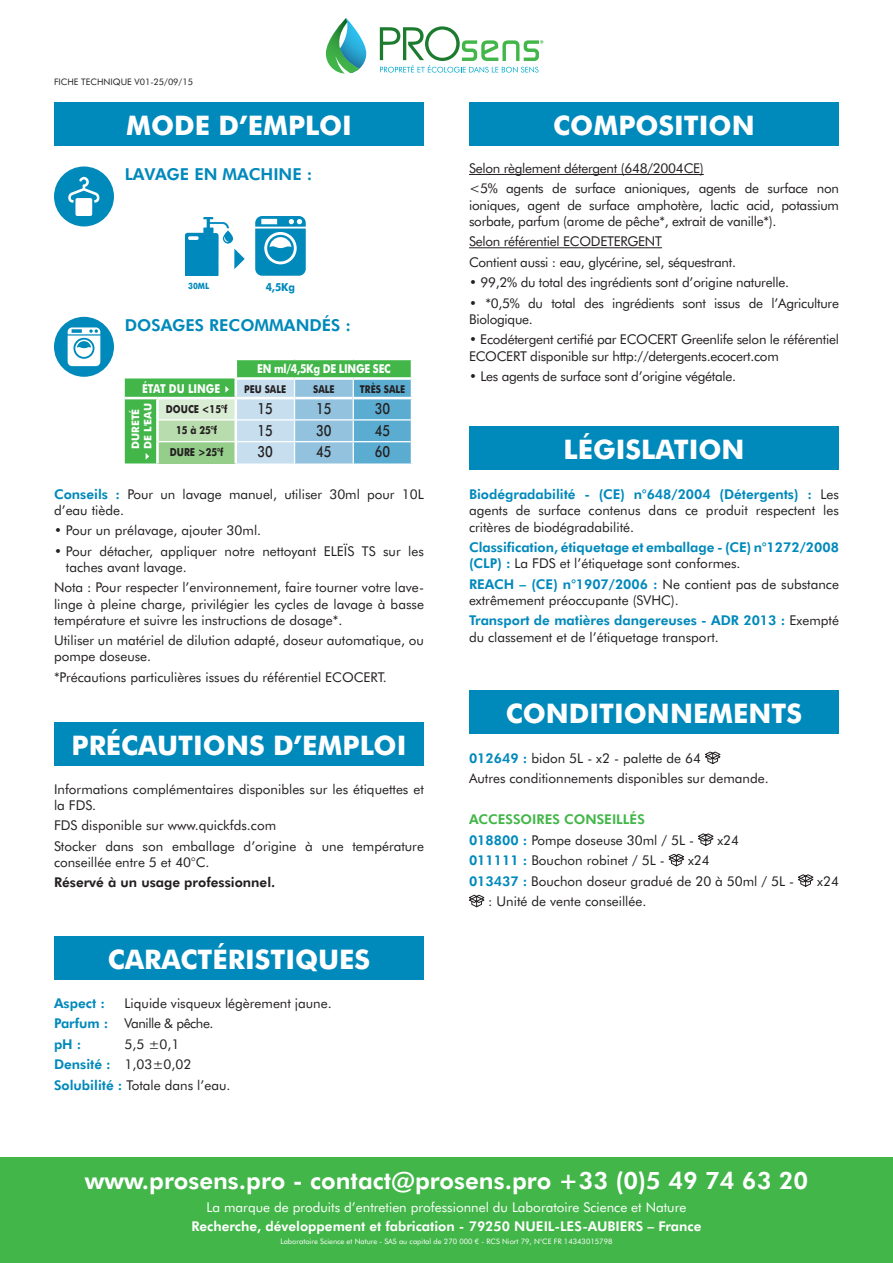
<style>
.page{position:relative;width:893px;height:1263px;background:#fff}
.page>*{position:absolute;margin:0;border:0;box-sizing:border-box;transform-origin:0 0}
.t1{font:700 27px "Futura BT";color:#fff}
.t2{font:800 24px "Futura BT";color:#fff}
.t3{font:800 16.5px "Futura BT";color:#0089bb}
.t4{font:500 15.45px "Futura BT";color:#231f20;scale:.83 1}
.t5{font:13.5px/16.2px "Futura BT";color:#231f20}
.t6{font:13.5px/16.2px "Futura BT";letter-spacing:-.02em;color:#231f20}
.t7{font:800 13.5px/16.2px "Futura BT";color:#0089bb}
.t8{font:13.5px "Futura BT";color:#fff}
.t9{font:800 13.5px "Futura BT";color:#fff}
.t10{font:800 13.5px "Futura BT";color:#231f20}
.t11{font:13.5px "Futura BT";letter-spacing:-.03em;color:#231f20}
.t12{font:800 13.5px "Futura BT";color:#42b649}
.t13{font:700 12.3px "Futura BT";letter-spacing:-.025em;color:#fff;scale:.83 1}
.t14{font:700 12.3px "Futura BT";color:#fff;scale:.83 1}
.t15{font:700 11.1px "Futura BT";color:#231f20;scale:.83 1}
.t16{font:700 11.1px "Futura BT";color:#0089bb;scale:.9 1}
.t17{font:700 10.8px "Futura BT";color:#231f20;scale:.83 1}
.t18{font:700 10.35px "Futura BT";color:#fff}
.t19{font:9px "Futura BT";color:#231f20}
.t20{font:700 8.7px "Futura BT";color:#0089bb;scale:.9 1}
.t21{font:7.5px "Futura BT";color:#fff}
.s1{font-weight:800;color:#0089bb}
.s2{font-weight:400;color:#231f20}
</style>
<div class="page">
<svg style="left:380px;top:26px;width:163px;height:47px"></svg>
<svg style="left:326px;top:18px;width:40px;height:56px"></svg>
<div style="left:0;top:1157px;width:893px;height:106px;background:#42b649"></div>
<div style="left:54px;top:102px;width:370px;height:44px;background:#0089bb"></div>
<div style="left:54px;top:722px;width:370px;height:44px;background:#0089bb"></div>
<div style="left:54px;top:936px;width:370px;height:44px;background:#0089bb"></div>
<hr style="left:469px;top:174px;width:235px;height:1px;background:#231f20">
<hr style="left:469px;top:247px;width:193px;height:1px;background:#231f20">
<div style="left:469px;top:102px;width:370px;height:44px;background:#0089bb"></div>
<div style="left:469px;top:426px;width:370px;height:44px;background:#0089bb"></div>
<svg style="left:705px;top:751px;width:16px;height:13px"></svg>
<svg style="left:698px;top:833px;width:16px;height:13px"></svg>
<svg style="left:668px;top:853px;width:17px;height:13px"></svg>
<svg style="left:798px;top:874px;width:16px;height:13px"></svg>
<svg style="left:469px;top:894px;width:16px;height:13px"></svg>
<div style="left:469px;top:690px;width:370px;height:44px;background:#0089bb"></div>
<svg style="left:51px;top:163px;width:66px;height:67px;background:#269ac5"></svg>
<svg style="left:68px;top:177px;width:31px;height:26px"></svg>
<div style="left:75px;top:198px;width:17px;height:18px;background:#fff;border-radius:2px"></div>
<div style="left:47px;top:160px;width:74px;height:73px;border:7px solid #fff;border-radius:50%"></div>
<svg style="left:51px;top:313px;width:66px;height:67px;background:#2e9ec7"></svg>
<svg style="left:68px;top:327px;width:32px;height:39px"></svg>
<div style="left:47px;top:310px;width:74px;height:73px;border:7px solid #fff;border-radius:50%"></div>
<svg style="left:255px;top:216px;width:51px;height:60px"></svg>
<svg style="left:234px;top:249px;width:11px;height:20px"></svg>
<img style="left:185px;top:218px;width:48px;height:58px">
<svg style="left:125px;top:359px;width:287px;height:104px;background:#94cdb7"></svg>
<p class="t19" style="left:54px;top:76px;width:140px">FICHE TECHNIQUE V01-25/09/15</p>
<p class="t1" style="left:126px;top:109px;width:227px">MODE D’EMPLOI</p>
<p class="t3" style="left:125px;top:164px;width:189px">LAVAGE EN MACHINE :</p>
<p class="t20" style="left:188px;top:281px;width:25px">30ML</p>
<p class="t16" style="left:266px;top:280px;width:34px">4,5Kg</p>
<p class="t3" style="left:125px;top:315px;width:228px">DOSAGES RECOMMANDÉS :</p>
<p class="t13" style="left:257px;top:361px;width:162px">EN ml/4,5Kg DE LINGE SEC</p>
<p class="t14" style="left:142px;top:381px;width:96px">ÉTAT DU LINGE</p>
<p class="t17" style="left:244px;top:382px;width:52px">PEU SALE</p>
<p class="t17" style="left:313px;top:382px;width:27px">SALE</p>
<p class="t17" style="left:360px;top:382px;width:56px">TRÈS SALE</p>
<p class="t18" style="left:129px;top:449px;width:42px;rotate:-90deg">DURETÉ</p>
<p class="t18" style="left:142px;top:449px;width:47px;rotate:-90deg">DE L'EAU</p>
<p class="t15" style="left:166px;top:402px;width:76px">DOUCE &lt;15°f</p>
<p class="t4" style="left:257px;top:399px;width:20px">15</p>
<p class="t4" style="left:316px;top:399px;width:20px">15</p>
<p class="t4" style="left:375px;top:399px;width:20px">30</p>
<p class="t15" style="left:176px;top:424px;width:51px">15 à 25°f</p>
<p class="t4" style="left:257px;top:421px;width:20px">15</p>
<p class="t4" style="left:316px;top:421px;width:20px">30</p>
<p class="t4" style="left:375px;top:421px;width:20px">45</p>
<p class="t15" style="left:170px;top:446px;width:66px">DURE &gt;25°f</p>
<p class="t4" style="left:257px;top:443px;width:20px">30</p>
<p class="t4" style="left:316px;top:443px;width:20px">45</p>
<p class="t4" style="left:375px;top:443px;width:20px">60</p>
<p class="t5" style="left:54px;top:485px;width:371px"><span class="s1">Conseils :</span> Pour un lavage manuel, utiliser 30ml pour 10L d’eau tiède.</p>
<p class="t5" style="left:54px;top:522px;width:209px">• Pour un prélavage, ajouter 30ml.</p>
<p class="t5" style="left:66px;top:543px;width:360px;text-indent:-12px">• Pour détacher, appliquer notre nettoyant ELEÏS TS sur les taches avant lavage.</p>
<p class="t5" style="left:54px;top:579px;width:371px;text-align:justify">Nota : Pour respecter l’environnement, faire tourner votre lave&shy;linge à pleine charge, privilégier les cycles de lavage à basse température et suivre les instructions de dosage*.</p>
<p class="t5" style="left:54px;top:632px;width:371px">Utiliser un matériel de dilution adapté, doseur automatique, ou pompe doseuse.</p>
<p class="t5" style="left:54px;top:669px;width:334px">*Précautions particulières issues du référentiel ECOCERT.</p>
<p class="t1" style="left:72px;top:729px;width:336px">PRÉCAUTIONS D’EMPLOI</p>
<p class="t5" style="left:54px;top:780px;width:371px">Informations complémentaires disponibles sur les étiquettes et la FDS.</p>
<p class="t5" style="left:54px;top:817px;width:224px">FDS disponible sur www.quickfds.com</p>
<p class="t5" style="left:54px;top:838px;width:371px">Stocker dans son emballage d’origine à une température conseillée entre 5 et 40°C.</p>
<p class="t10" style="left:54px;top:874px;width:223px">Réservé à un usage professionnel.</p>
<p class="t1" style="left:108px;top:943px;width:264px">CARACTÉRISTIQUES</p>
<p class="t7" style="left:54px;top:995px;width:52px">Aspect :</p>
<p class="t5" style="left:124px;top:995px;width:209px">Liquide visqueux légèrement jaune.</p>
<p class="t11" style="left:54px;top:1015px;width:161px"><span class="s1">Parfum :</span> Vanille &amp; pêche.</p>
<p class="t7" style="left:54px;top:1036px;width:29px">pH :</p>
<p class="t5" style="left:124px;top:1036px;width:57px">5,5 ±0,1</p>
<p class="t5" style="left:54px;top:1056px;width:139px"><span class="s1">Densité :</span> 1,03±0,02</p>
<p class="t5" style="left:54px;top:1076px;width:178px"><span class="s1">Solubilité :</span> Totale dans l’eau.</p>
<p class="t1" style="left:553px;top:109px;width:203px">COMPOSITION</p>
<p class="t6" style="left:469px;top:160px;width:236px">Selon règlement détergent (648/2004CE)</p>
<p class="t5" style="left:469px;top:180px;width:371px;text-align:justify">&lt;5% agents de surface anioniques, agents de surface non ioniques, agent de surface amphotère, lactic acid, potassium sorbate, parfum (arome de pêche*, extrait de vanille*).</p>
<p class="t6" style="left:469px;top:233px;width:194px">Selon référentiel ECODETERGENT</p>
<p class="t6" style="left:469px;top:254px;width:268px">Contient aussi : eau, glycérine, sel, séquestrant.</p>
<p class="t6" style="left:469px;top:274px;width:322px">• 99,2% du total des ingrédients sont d’origine naturelle.</p>
<p class="t6" style="left:469px;top:295px;width:371px">• *0,5% du total des ingrédients sont issus de l’Agriculture<br>Biologique.</p>
<p class="t6" style="left:469px;top:331px;width:371px">• Ecodétergent certifié par ECOCERT Greenlife selon le référentiel<br>ECOCERT disponible sur http://detergents.ecocert.com</p>
<p class="t6" style="left:469px;top:368px;width:269px">• Les agents de surface sont d’origine végétale.</p>
<p class="t1" style="left:563px;top:433px;width:183px">LÉGISLATION</p>
<p class="t5" style="left:469px;top:486px;width:371px;text-align:justify"><span class="s1">Biodégradabilité - (CE) n°648/2004 (Détergents) :</span> Les agents de surface contenus dans ce produit respectent les critères de biodégradabilité.</p>
<p class="t7" style="left:469px;top:539px;width:371px">Classification, étiquetage et emballage - (CE) n°1272/2008 (CLP) : <span class="s2">La FDS et l’étiquetage sont conformes.</span></p>
<p class="t5" style="left:469px;top:576px;width:371px"><span class="s1">REACH – (CE) n°1907/2006 :</span> Ne contient pas de substance extrêmement préoccupante (SVHC).</p>
<p class="t5" style="left:469px;top:612px;width:371px"><span class="s1">Transport de matières dangereuses - ADR 2013 :</span> Exempté du classement et de l’étiquetage transport.</p>
<p class="t1" style="left:506px;top:697px;width:298px">CONDITIONNEMENTS</p>
<p class="t5" style="left:469px;top:750px;width:234px"><span class="s1">012649 :</span> bidon 5L - x2 - palette de 64</p>
<p class="t5" style="left:469px;top:770px;width:301px">Autres conditionnements disponibles sur demande.</p>
<p class="t12" style="left:469px;top:811px;width:177px">ACCESSOIRES CONSEILLÉS</p>
<p class="t5" style="left:469px;top:832px;width:227px"><span class="s1">018800 :</span> Pompe doseuse 30ml / 5L -</p>
<p class="t5" style="left:717px;top:832px;width:23px">x24</p>
<p class="t5" style="left:469px;top:852px;width:197px"><span class="s1">011111 :</span> Bouchon robinet / 5L -</p>
<p class="t5" style="left:688px;top:852px;width:23px">x24</p>
<p class="t5" style="left:469px;top:872px;width:327px"><span class="s1">013437 :</span> Bouchon doseur gradué de 20 à 50ml / 5L -</p>
<p class="t5" style="left:817px;top:872px;width:23px">x24</p>
<p class="t5" style="left:488px;top:893px;width:160px">: Unité de vente conseillée.</p>
<h2 class="t2" style="left:85px;top:1165px;width:725px">www.prosens.pro - contact@prosens.pro +33 (0)5 49 74 63 20</h2>
<p class="t8" style="left:207px;top:1199px;width:481px">La marque de produits d’entretien professionnel du Laboratoire Science et Nature</p>
<p class="t9" style="left:192px;top:1218px;width:511px">Recherche, développement et fabrication - 79250 NUEIL-LES-AUBIERS – France</p>
<p class="t21" style="left:280px;top:1236px;width:334px">Laboratoire Science et Nature - SAS au capital de 270 000 € - RCS Niort 79, N°CE FR 14343015798</p>
</div>
